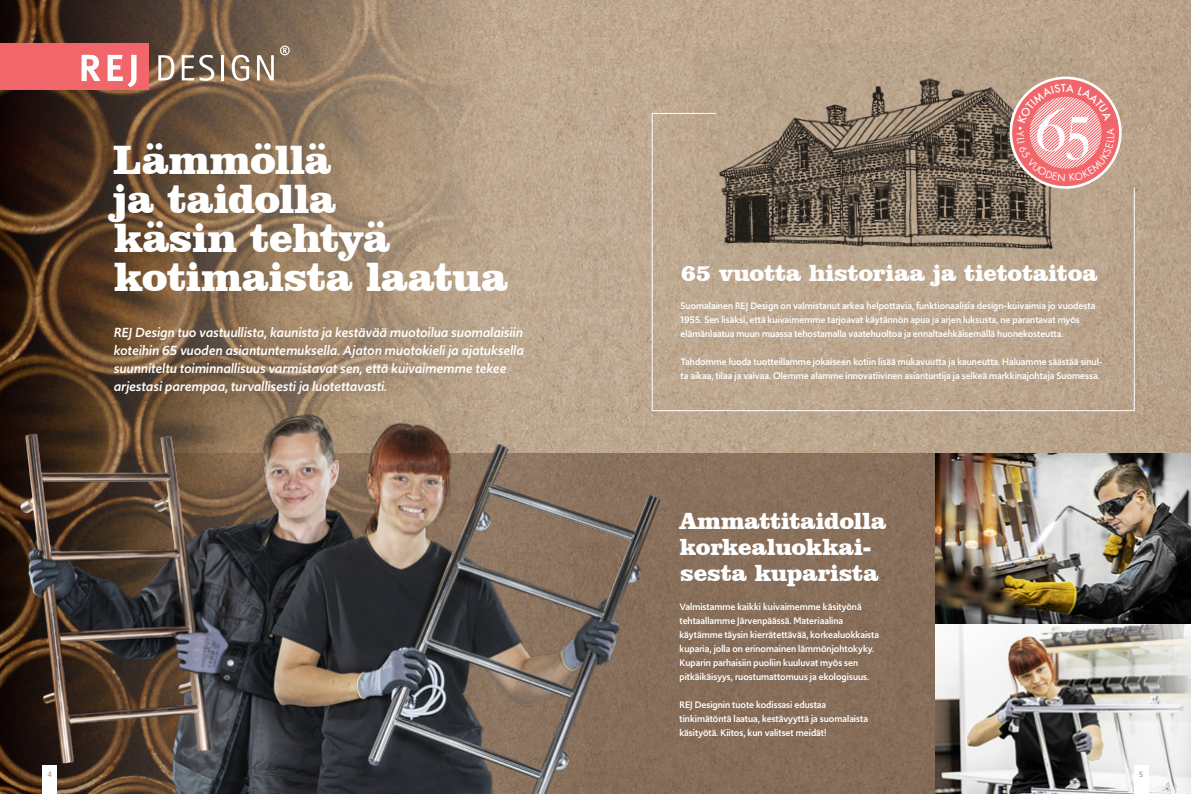
<style>
.page{position:relative;width:1191px;height:794px;background:#fff}
.page>*{position:absolute;margin:0;border:0;box-sizing:border-box;transform-origin:0 0}
.t1{font:500 60.2px "Big Caslon";color:#fff}
.t2{font:900 42px/39px "Clarendon BT";letter-spacing:-.005em;color:#fff}
.t3{font:900 24px/26px "Clarendon BT";letter-spacing:-.005em;color:#fff}
.t4{font:italic 500 14px/18px "Upgrade";color:#fff}
.t5{font:500 10px/14px "Upgrade";color:#fff}
.t6{font:8px "Upgrade";color:#a78b6b}
.s1{font-size:59.4px}
</style>
<div class="page">
<img style="left:491px;top:0;width:700px;height:454px">
<div style="left:0;top:454px;width:1191px;height:340px;background:#866e5a"></div>
<svg style="left:651px;top:112px;width:484px;height:300px;background:#bca78f"></svg>
<img style="left:694px;top:37px;width:390px;height:233px">
<svg style="left:1009px;top:77px;width:112px;height:112px"></svg>
<div style="left:1012px;top:79px;width:107px;height:107px;background:#f1666a;border-radius:50%"></div>
<img style="left:935px;top:454px;width:256px;height:340px">
<img style="left:0;top:0;width:491px;height:343px">
<div style="left:0;top:43px;width:149px;height:46px;background:#f1666a"></div>
<svg style="left:82px;top:55px;width:19px;height:26px"></svg>
<svg style="left:108px;top:55px;width:28px;height:32px"></svg>
<svg style="left:158px;top:55px;width:16px;height:25px"></svg>
<svg style="left:182px;top:55px;width:32px;height:26px"></svg>
<hr style="left:221px;top:55px;width:3px;height:25px;background:#fff">
<svg style="left:232px;top:55px;width:17px;height:26px"></svg>
<svg style="left:257px;top:55px;width:17px;height:25px"></svg>
<svg style="left:280px;top:46px;width:10px;height:9px"></svg>
<img style="left:0;top:343px;width:732px;height:451px">
<div style="left:1134px;top:765px;width:14px;height:29px;background:#fff"></div>
<div style="left:43px;top:765px;width:14px;height:29px;background:#fff"></div>
<svg style="left:1016px;top:83px;width:98px;height:99px"></svg>
<h2 class="t2" style="left:113px;top:139px;width:396px">Lämmöllä<br>ja taidolla<br>käsin tehtyä kotimaista laatua</h2>
<p class="t4" style="left:113px;top:323px;width:411px">REJ Design tuo vastuullista, kaunista ja kestävää muotoilua suomalaisiin koteihin 65 vuoden asiantuntemuksella. Ajaton muotokieli ja ajatuksella suunniteltu toiminnallisuus varmistavat sen, että kuivaimemme tekee arjestasi parempaa, turvallisesti ja luotettavasti.</p>
<h1 class="t1" style="left:1035px;top:81px;width:56px">6<span class="s1">5</span></h1>
<h3 class="t3" style="left:680px;top:259px;width:419px">65 vuotta historiaa ja tietotaitoa</h3>
<p class="t5" style="left:680px;top:298px;width:416px">Suomalainen REJ Design on valmistanut arkea helpottavia, funktionaalisia design-kuivaimia jo vuodesta<br>1955. Sen lisäksi, että kuivaimemme tarjoavat käytännön apua ja arjen luksusta, ne parantavat myös elämänlaatua muun muassa tehostamalla vaatehuoltoa ja ennaltaehkäisemällä huonekosteutta.</p>
<p class="t5" style="left:680px;top:354px;width:423px">Tahdomme luoda tuotteillamme jokaiseen kotiin lisää mukavuutta ja kauneutta. Haluamme säästää sinul&shy;ta aikaa, tilaa ja vaivaa. Olemme alamme innovatiivinen asiantuntija ja selkeä markkinajohtaja Suomessa.</p>
<h3 class="t3" style="left:679px;top:507px;width:208px">Ammattitaidolla korkealuokkai&shy;sesta kuparista</h3>
<p class="t5" style="left:679px;top:599px;width:201px">Valmistamme kaikki kuivaimemme käsityönä tehtaallamme Järvenpäässä. Materiaalina käytämme täysin kierrätettävää, korkealuokkaista kuparia, jolla on erinomainen lämmönjohtokyky.<br>Kuparin parhaisiin puoliin kuuluvat myös sen pitkäikäisyys, ruostumattomuus ja ekologisuus.</p>
<p class="t5" style="left:679px;top:697px;width:190px">REJ Designin tuote kodissasi edustaa tinkimätöntä laatua, kestävyyttä ja suomalaista käsityötä. Kiitos, kun valitset meidät!</p>
<p class="t6" style="left:47px;top:769px;width:6px">4</p>
<p class="t6" style="left:1139px;top:769px;width:6px">5</p>
</div>
